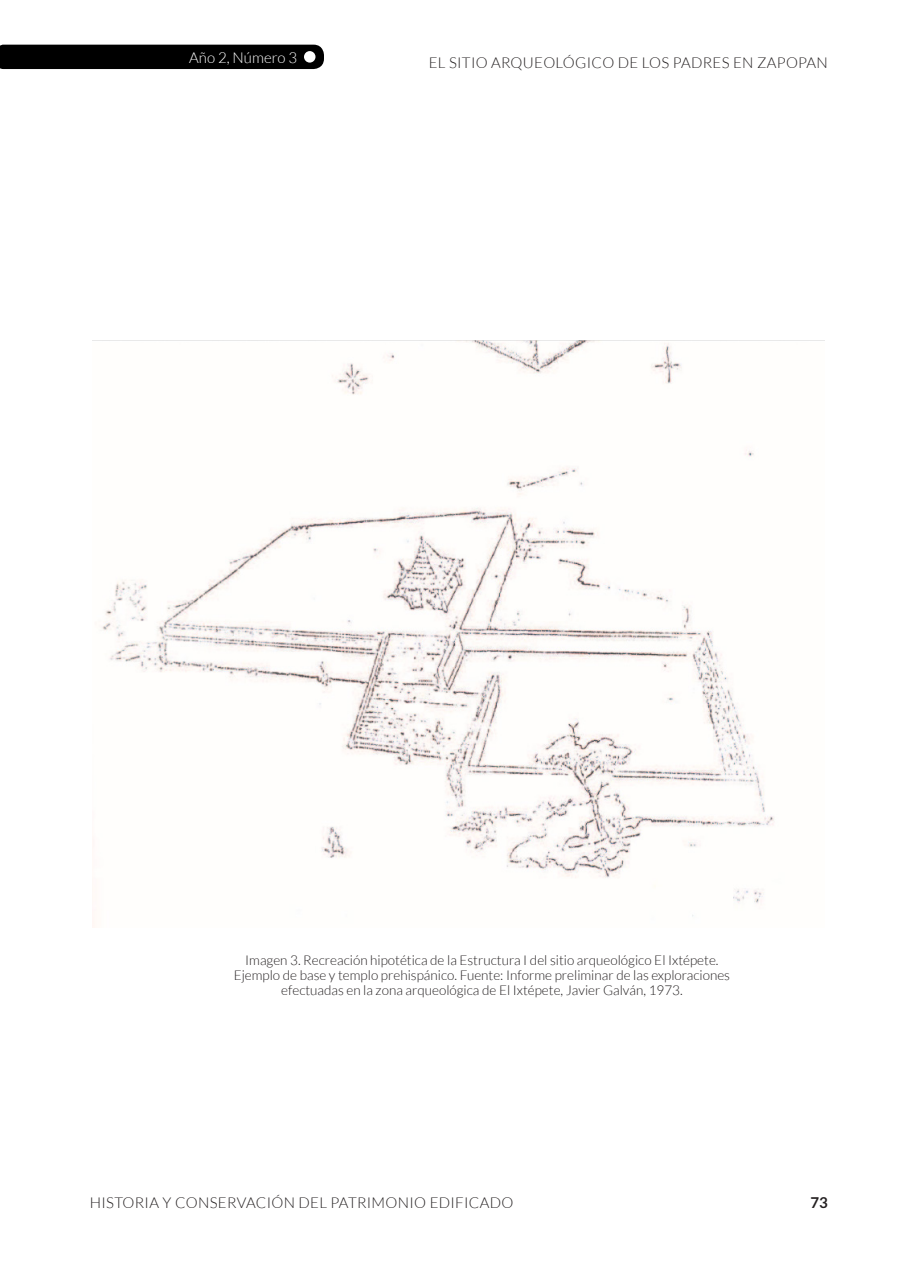
<style>
.page{position:relative;width:918px;height:1265px;background:#fff}
.page>*{position:absolute;margin:0;border:0;box-sizing:border-box;transform-origin:0 0}
.t1{font:300 15px "Lato";letter-spacing:.02em;color:#231f20}
.t2{font:300 15px "Lato";color:#fff}
.t3{font:700 15px "Lato";color:#231f20}
.Pies_de_fotos{font:300 13.5px/15px "Lato";color:#231f20;text-align:center}
</style>
<div class="page">
<div style="left:0;top:45px;width:324px;height:24px;background:#000"></div>
<div style="left:304px;top:51px;width:12px;height:12px;background:#fff;border-radius:50%"></div>
<img style="left:92px;top:341px;width:682px;height:586px">
<p class="t2" style="left:189px;top:49px;width:110px">Año 2, Número 3</p>
<p class="t1" style="left:429px;top:54px;width:401px">EL SITIO ARQUEOLÓGICO DE LOS PADRES EN ZAPOPAN</p>
<p class="Pies_de_fotos" style="left:234px;top:952px;width:498px">Imagen 3. Recreación hipotética de la Estructura I del sitio arqueológico El Ixtépete.<br>Ejemplo de base y templo prehispánico. Fuente: Informe preliminar de las exploraciones efectuadas en la zona arqueológica de El Ixtépete, Javier Galván, 1973.</p>
<p class="t1" style="left:90px;top:1195px;width:425px">HISTORIA Y CONSERVACIÓN DEL PATRIMONIO EDIFICADO</p>
<p class="t3" style="left:811px;top:1194px;width:19px">73</p>
</div>
